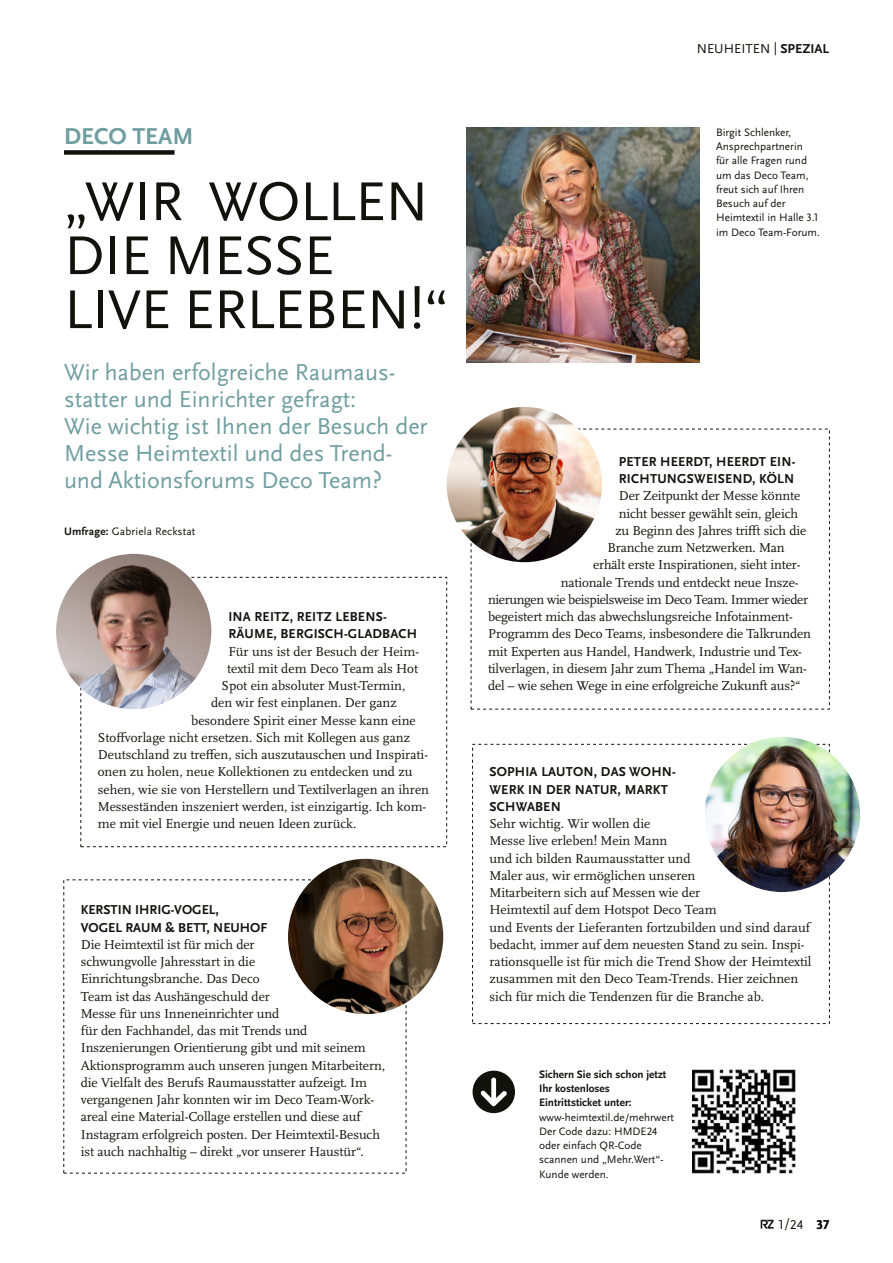
<style>
.page{position:relative;width:893px;height:1263px;background:#fff}
.page>*{position:absolute;margin:0;border:0;box-sizing:border-box;transform-origin:0 0}
.t1{font:57px/54px "Scala Sans OT";letter-spacing:-.01em;color:#12120d}
.t2{font:24px/27px "Scala Sans OT";color:#709ea0}
.t3{font:700 24px "Scala Sans OT";color:#709ea0}
.t4{font:13.5px/17.2px "Scala OT";letter-spacing:-.005em;color:#12120d}
.t5{font:700 13.5px/17.2px "Scala Sans OT";letter-spacing:.015em;color:#12120d}
.t6{font:13.5px "Scala OT";letter-spacing:-.03em;color:#12120d}
.t7{font:13.5px "Scala Sans OT";color:#12120d}
.t8{font:11.25px/14.2px "Scala Sans OT";color:#12120d}
.t9{font:700 11.25px/14.2px "Scala Sans OT";color:#12120d}
.s1{font-weight:700}
</style>
<div class="page">
<svg style="left:761px;top:1220px;width:13px;height:8px"></svg>
<div style="left:64px;top:150px;width:111px;height:5px;background:#12120d"></div>
<img style="left:467px;top:128px;width:232px;height:234px">
<div style="left:472px;top:744px;width:358px;height:280px;border:1px dashed #12120d"></div>
<img style="left:447px;top:407px;width:155px;height:155px;border-radius:50%">
<img style="left:705px;top:737px;width:155px;height:155px;border-radius:50%">
<img style="left:56px;top:554px;width:155px;height:155px;border-radius:50%">
<img style="left:288px;top:859px;width:155px;height:155px;border-radius:50%">
<svg style="left:473px;top:1070px;width:42px;height:43px"></svg>
<img style="left:692px;top:1070px;width:103px;height:103px">
<h2 class="t3" style="left:64px;top:127px;width:131px">DECO TEAM</h2>
<h1 class="t1" style="left:64px;top:180px;width:386px">„WIR WOLLEN<br>DIE MESSE<br>LIVE ERLEBEN!“</h1>
<h2 class="t2" style="left:64px;top:361px;width:365px">Wir haben erfolgreiche Raumaus&shy;statter und Einrichter gefragt:<br>Wie wichtig ist Ihnen der Besuch der<br>Messe Heimtextil und des Trend&shy;und Aktionsforums Deco Team?</h2>
<p class="t8" style="left:64px;top:525px;width:133px"><span class="s1">Umfrage:</span> Gabriela Reckstat</p>
<p class="t5" style="left:228px;top:609px;width:190px">INA REITZ, REITZ LEBENS-<br>RÄUME, BERGISCH-GLADBACH</p>
<p class="t4" style="left:228px;top:644px;width:192px">Für uns ist der Besuch der Heim-</p>
<p class="t4" style="left:227px;top:661px;width:193px">textil mit dem Deco Team als Hot</p>
<p class="t4" style="left:222px;top:678px;width:185px">Spot ein absoluter Must-Termin,</p>
<p class="t4" style="left:211px;top:695px;width:187px">den wir fest einplanen. Der ganz</p>
<p class="t4" style="left:191px;top:713px;width:226px">besondere Spirit einer Messe kann eine</p>
<p class="t4" style="left:98px;top:730px;width:314px">Stoffvorlage nicht ersetzen. Sich mit Kollegen aus ganz</p>
<p class="t4" style="left:98px;top:747px;width:332px">Deutschland zu treffen, sich auszutauschen und Inspirati-</p>
<p class="t4" style="left:98px;top:764px;width:316px">onen zu holen, neue Kollektionen zu entdecken und zu</p>
<p class="t4" style="left:98px;top:782px;width:333px">sehen, wie sie von Herstellern und Textilverlagen an ihren</p>
<p class="t4" style="left:98px;top:799px;width:330px">Messeständen inszeniert werden, ist einzigartig. Ich kom-</p>
<p class="t4" style="left:98px;top:816px;width:260px">me mit viel Energie und neuen Ideen zurück.</p>
<p class="t5" style="left:81px;top:902px;width:188px">KERSTIN IHRIG-VOGEL,<br>VOGEL RAUM &amp; BETT, NEUHOF</p>
<p class="t4" style="left:81px;top:937px;width:306px">Die Heimtextil ist für mich der<br>schwungvolle Jahresstart in die<br>Einrichtungsbranche. Das Deco<br>Team ist das Aushängeschuld der<br>Messe für uns Inneneinrichter und<br>für den Fachhandel, das mit Trends und Inszenierungen Orientierung gibt und mit seinem Aktionsprogramm auch unseren jungen Mitarbeitern, die Vielfalt des Berufs Raumausstatter aufzeigt. Im vergangenen Jahr konnten wir im Deco Team-Work&shy;areal eine Material-Collage erstellen und diese auf Instagram erfolgreich posten. Der Heimtextil-Besuch ist auch nachhaltig – direkt „vor unserer Haustür“.</p>
<p class="t7" style="left:697px;top:43px;width:134px">NEUHEITEN | <span class="s1">SPEZIAL</span></p>
<p class="t8" style="left:716px;top:126px;width:105px">Birgit Schlenker,<br>Ansprechpartnerin<br>für alle Fragen rund um das Deco Team, freut sich auf Ihren<br>Besuch auf der<br>Heimtextil in Halle 3.1 im Deco Team-Forum.</p>
<p class="t5" style="left:619px;top:454px;width:178px">PETER HEERDT, HEERDT EIN-<br>RICHTUNGSWEISEND, KÖLN</p>
<p class="t4" style="left:619px;top:488px;width:183px">Der Zeitpunkt der Messe könnte</p>
<p class="t4" style="left:619px;top:506px;width:181px">nicht besser gewählt sein, gleich</p>
<p class="t4" style="left:615px;top:523px;width:192px">zu Beginn des Jahres trifft sich die</p>
<p class="t4" style="left:607px;top:540px;width:179px">Branche zum Netzwerken. Man</p>
<p class="t4" style="left:593px;top:557px;width:209px">erhält erste Inspirationen, sieht inter-</p>
<p class="t4" style="left:561px;top:575px;width:239px">nationale Trends und entdeckt neue Insze-</p>
<p class="t6" style="left:488px;top:594px;width:321px">nierungen wie beispielsweise im Deco Team. Immer wieder</p>
<p class="t4" style="left:488px;top:609px;width:306px">begeistert mich das abwechslungsreiche Infotainment-</p>
<p class="t4" style="left:488px;top:626px;width:324px">Programm des Deco Teams, insbesondere die Talkrunden</p>
<p class="t4" style="left:488px;top:644px;width:315px">mit Experten aus Handel, Handwerk, Industrie und Tex-</p>
<p class="t4" style="left:488px;top:661px;width:320px">tilverlagen, in diesem Jahr zum Thema „Handel im Wan-</p>
<p class="t4" style="left:488px;top:678px;width:314px">del – wie sehen Wege in eine erfolgreiche Zukunft aus?“</p>
<p class="t5" style="left:490px;top:764px;width:188px">SOPHIA LAUTON, DAS WOHN-<br>WERK IN DER NATUR, MARKT<br>SCHWABEN</p>
<p class="t4" style="left:490px;top:816px;width:324px">Sehr wichtig. Wir wollen die<br>Messe live erleben! Mein Mann<br>und ich bilden Raumausstatter und<br>Maler aus, wir ermöglichen unseren<br>Mitarbeitern sich auf Messen wie der<br>Heimtextil auf dem Hotspot Deco Team<br>und Events der Lieferanten fortzubilden und sind darauf bedacht, immer auf dem neuesten Stand zu sein. Inspi&shy;rationsquelle ist für mich die Trend Show der Heimtextil zusammen mit den Deco Team-Trends. Hier zeichnen sich für mich die Tendenzen für die Branche ab.</p>
<p class="t9" style="left:539px;top:1068px;width:129px">Sichern Sie sich schon jetzt<br>Ihr kostenloses<br>Eintrittsticket unter:</p>
<p class="t8" style="left:539px;top:1111px;width:136px">www-heimtextil.de/mehrwert<br>Der Code dazu: HMDE24 oder einfach QR-Code scannen und „Mehr.Wert“-<br>Kunde werden.</p>
<p class="t7" style="left:778px;top:1219px;width:53px">1/24 <span class="s1">37</span></p>
</div>
